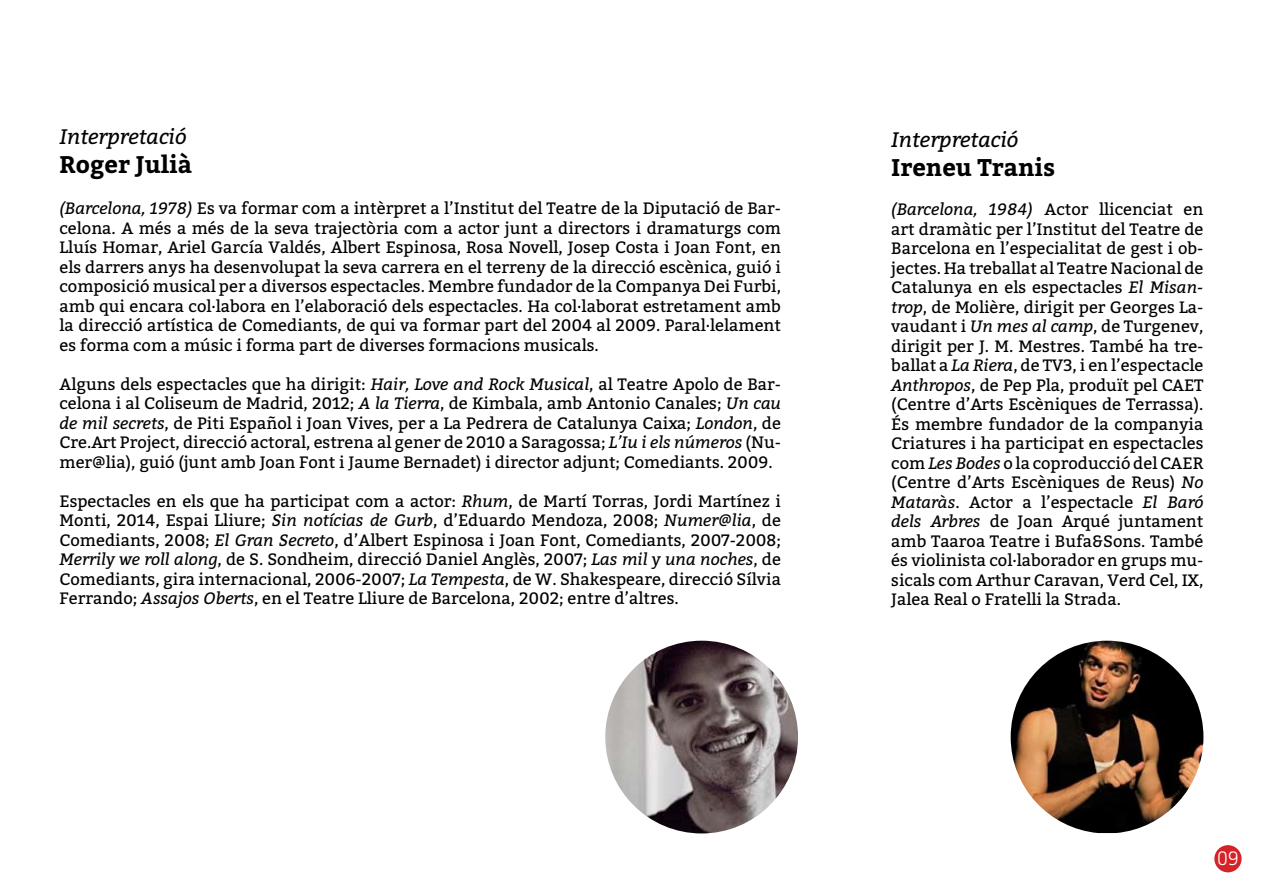
<style>
.page{position:relative;width:1263px;height:893px;background:#fff}
.page>*{position:absolute;margin:0;border:0;box-sizing:border-box;transform-origin:0 0}
.t1{font:700 24px "Bitter";color:#000}
.t2{font:italic 21px "Bitter";color:#000}
.t3{font:18px "Apex Sans Book T";color:#fff}
.t4{font:16.5px/19.5px "Bitter";color:#000;text-align:justify}
.s1{font-style:italic}
</style>
<div class="page">
<img style="left:1011px;top:641px;width:192px;height:192px">
<img style="left:605px;top:641px;width:193px;height:192px;border-radius:96px">
<div style="left:1214px;top:845px;width:27px;height:27px;background:#d42428;border-radius:50%"></div>
<p class="t2" style="left:60px;top:122px;width:129px">Interpretació</p>
<h1 class="t1" style="left:60px;top:146px;width:134px">Roger Julià</h1>
<p class="t4" style="left:60px;top:198px;width:723px"><span class="s1">(Barcelona, 1978)</span> Es va formar com a intèrpret a l’Institut del Teatre de la Diputació de Bar&shy;celona. A més a més de la seva trajectòria com a actor junt a directors i dramaturgs com Lluís Homar, Ariel García Valdés, Albert Espinosa, Rosa Novell, Josep Costa i Joan Font, en els darrers anys ha desenvolupat la seva carrera en el terreny de la direcció escènica, guió i composició musical per a diversos espectacles. Membre fundador de la Companya Dei Furbi, amb qui encara col·labora en l’elaboració dels espectacles. Ha col·laborat estretament amb la direcció artística de Comediants, de qui va formar part del 2004 al 2009. Paral·lelament es forma com a músic i forma part de diverses formacions musicals.</p>
<p class="t4" style="left:60px;top:374px;width:723px">Alguns dels espectacles que ha dirigit: <span class="s1">Hair, Love and Rock Musical</span>, al Teatre Apolo de Bar&shy;celona i al Coliseum de Madrid, 2012; <span class="s1">A la Tierra</span>, de Kimbala, amb Antonio Canales; <span class="s1">Un cau de mil secrets</span>, de Piti Español i Joan Vives, per a La Pedrera de Catalunya Caixa; <span class="s1">London</span>, de Cre.Art Project, direcció actoral, estrena al gener de 2010 a Saragossa; <span class="s1">L’Iu i els números</span> (Nu&shy;mer@lia), guió (junt amb Joan Font i Jaume Bernadet) i director adjunt; Comediants. 2009.</p>
<p class="t4" style="left:60px;top:491px;width:723px">Espectacles en els que ha participat com a actor: <span class="s1">Rhum</span>, de Martí Torras, Jordi Martínez i Monti, 2014, Espai Lliure; <span class="s1">Sin notícias de Gurb</span>, d’Eduardo Mendoza, 2008; <span class="s1">Numer@lia</span>, de Comediants, 2008; <span class="s1">El Gran Secreto</span>, d’Albert Espinosa i Joan Font, Comediants, 2007-2008; <span class="s1">Merrily we roll along</span>, de S. Sondheim, direcció Daniel Anglès, 2007; <span class="s1">Las mil y una noches</span>, de Comediants, gira internacional, 2006-2007; <span class="s1">La Tempesta</span>, de W. Shakespeare, direcció Sílvia Ferrando; <span class="s1">Assajos Oberts</span>, en el Teatre Lliure de Barcelona, 2002; entre d’altres.</p>
<p class="t2" style="left:891px;top:125px;width:129px">Interpretació</p>
<h1 class="t1" style="left:891px;top:149px;width:165px">Ireneu Tranis</h1>
<p class="t4" style="left:891px;top:199px;width:314px"><span class="s1">(Barcelona, 1984)</span> Actor llicenciat en art dramàtic per l’Institut del Teatre de Barcelona en l’especialitat de gest i ob&shy;jectes. Ha treballat al Teatre Nacional de Catalunya en els espectacles <span class="s1">El Misan&shy;trop</span>, de Molière, dirigit per Georges La&shy;vaudant i <span class="s1">Un mes al camp</span>, de Turgenev, dirigit per J. M. Mestres. També ha tre&shy;ballat a <span class="s1">La Riera</span>, de TV3, i en l’espectacle <span class="s1">Anthropos</span>, de Pep Pla, produït pel CAET (Centre d’Arts Escèniques de Terrassa).<br>És membre fundador de la companyia Criatures i ha participat en espectacles com <span class="s1">Les Bodes</span> o la coproducció del CAER (Centre d’Arts Escèniques de Reus) <span class="s1">No Mataràs</span>. Actor a l’espectacle <span class="s1">El Baró dels Arbres</span> de Joan Arqué juntament amb Taaroa Teatre i Bufa&amp;Sons. També és violinista col·laborador en grups mu&shy;sicals com Arthur Caravan, Verd Cel, IX, Jalea Real o Fratelli la Strada.</p>
<p class="t3" style="left:1217px;top:847px;width:23px">09</p>
</div>
